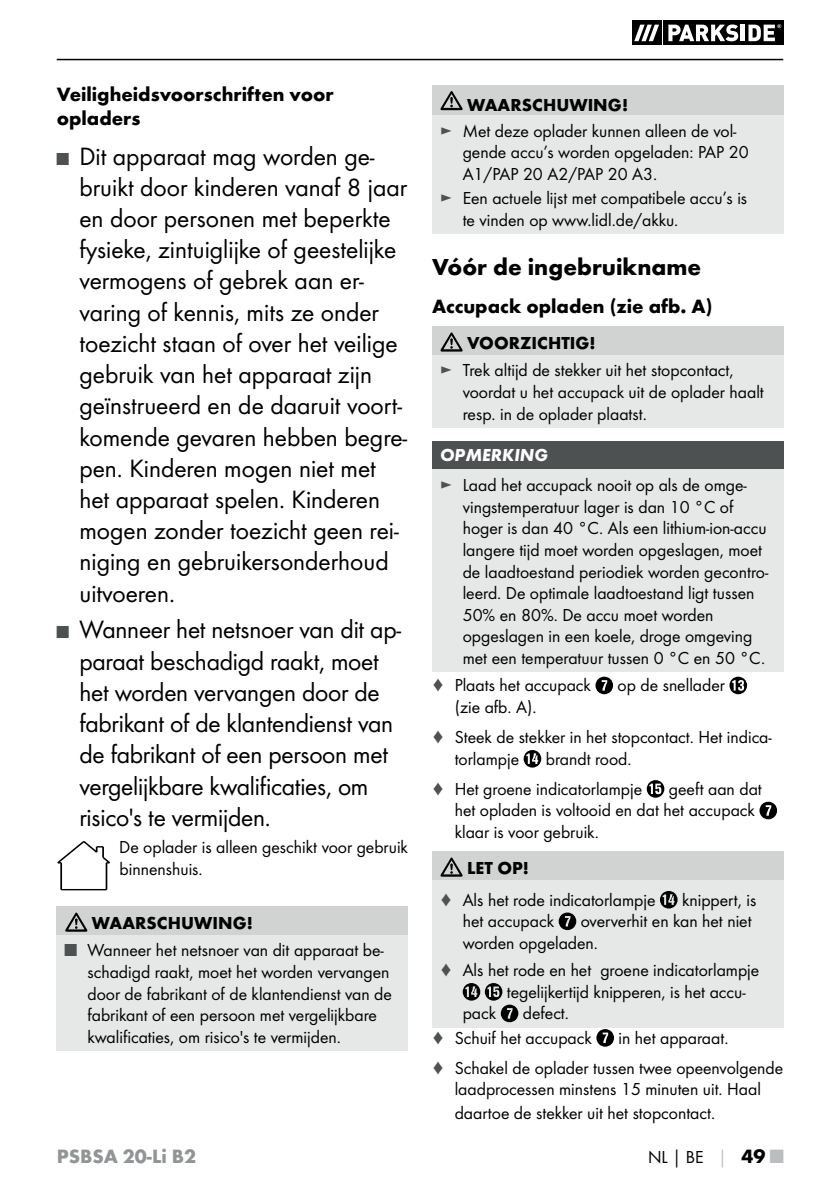
<style>
.page{position:relative;width:840px;height:1191px;background:#fff}
.page>*{position:absolute;margin:0;border:0;box-sizing:border-box;transform-origin:0 0}
.t1{font:26px/31.2px "Futura Boo";color:#000001}
.t2{font:700 24px "Futura";color:#000001}
.t3{font:700 20px/24px "Futura";color:#000001}
.t4{font:700 20px "Futura";color:#919596}
.t5{font:18px/21.6px "Futura Boo";color:#000001}
.t6{font:700 18px "Futura";color:#000001}
.t7{font:italic 700 18px "Futura";color:#fff}
.s1{font-size:18px;color:#4e5152}
.s2{color:#4e5152}
.s3{font-family:"Futura";font-weight:700}
.s4{font-family:"Futura";font-weight:700;color:#babebf}
.s5{font-family:"Futura";font-weight:700;font-size:20px}
.s6{font-family:"Futura";font-weight:700;font-size:20px;color:#babebf}
</style>
<div class="page">
<hr style="left:57px;top:59px;width:725px;height:1px;background:#000001">
<svg style="left:661px;top:20px;width:123px;height:25px"></svg>
<div style="left:631px;top:20px;width:30px;height:25px;background:#000001"></div>
<div style="left:662px;top:20px;width:120px;height:25px;background:#000001"></div>
<svg style="left:634px;top:25px;width:24px;height:16px"></svg>
<svg style="left:668px;top:24px;width:69px;height:17px"></svg>
<hr style="left:740px;top:25px;width:4px;height:16px;background:#fff">
<svg style="left:748px;top:24px;width:32px;height:17px"></svg>
<div style="left:57px;top:906px;width:351px;height:29px;background:#d1d3d2"></div>
<div style="left:57px;top:935px;width:351px;height:116px;background:#e6e8e7"></div>
<svg style="left:65px;top:912px;width:22px;height:19px"></svg>
<div style="left:432px;top:85px;width:350px;height:30px;background:#d1d3d2"></div>
<div style="left:432px;top:115px;width:350px;height:119px;background:#e6e8e7"></div>
<svg style="left:440px;top:91px;width:22px;height:19px"></svg>
<div style="left:432px;top:326px;width:350px;height:29px;background:#d1d3d2"></div>
<div style="left:432px;top:355px;width:350px;height:72px;background:#e6e8e7"></div>
<svg style="left:440px;top:332px;width:22px;height:19px"></svg>
<div style="left:432px;top:441px;width:350px;height:28px;background:#4e5152"></div>
<div style="left:432px;top:469px;width:350px;height:203px;background:#e6e8e7"></div>
<svg style="left:595px;top:676px;width:17px;height:18px"></svg>
<svg style="left:729px;top:676px;width:17px;height:18px"></svg>
<svg style="left:523px;top:750px;width:18px;height:17px"></svg>
<svg style="left:646px;top:780px;width:18px;height:17px"></svg>
<svg style="left:759px;top:801px;width:17px;height:18px"></svg>
<div style="left:432px;top:851px;width:350px;height:29px;background:#d1d3d2"></div>
<div style="left:432px;top:880px;width:350px;height:147px;background:#e6e8e7"></div>
<svg style="left:440px;top:857px;width:22px;height:19px"></svg>
<svg style="left:660px;top:891px;width:17px;height:17px"></svg>
<svg style="left:558px;top:912px;width:18px;height:18px"></svg>
<svg style="left:462px;top:983px;width:56px;height:39px"></svg>
<svg style="left:596px;top:1029px;width:17px;height:17px"></svg>
<hr style="left:61px;top:889px;width:45px;height:1px;background:#000001">
<svg style="left:57px;top:841px;width:53px;height:48px"></svg>
<p class="t3" style="left:57px;top:84px;width:278px">Veiligheidsvoorschriften voor opladers</p>
<p class="t1" style="left:79px;top:142px;width:329px;text-indent:-23px"><span class="s1">■</span> Dit apparaat mag worden ge&shy;bruikt door kinderen vanaf 8 jaar en door personen met beperkte fysieke, zintuiglijke of geestelijke vermogens of gebrek aan er&shy;varing of kennis, mits ze onder toezicht staan of over het veilige gebruik van het apparaat zijn geïnstrueerd en de daaruit voort&shy;komende gevaren hebben begre&shy;pen. Kinderen mogen niet met het apparaat spelen. Kinderen mogen zonder toezicht geen rei&shy;niging en gebruikersonderhoud uitvoeren.</p>
<h1 class="t1" style="left:79px;top:615px;width:323px;text-indent:-23px"><span class="s1">■</span> Wanneer het netsnoer van dit ap&shy;paraat beschadigd raakt, moet het worden vervangen door de fabrikant of de klantendienst van de fabrikant of een persoon met vergelijkbare kwalificaties, om risico's te vermijden.</h1>
<p class="t5" style="left:119px;top:837px;width:290px">De oplader is alleen geschikt voor gebruik binnenshuis.</p>
<p class="t6" style="left:92px;top:916px;width:162px">WAARSCHUWING!</p>
<p class="t5" style="left:87px;top:940px;width:306px;text-indent:-23px"><span class="s2">■</span> Wanneer het netsnoer van dit apparaat be&shy;schadigd raakt, moet het worden vervangen door de fabrikant of de klantendienst van de fabrikant of een persoon met vergelijkbare kwalificaties, om risico's te vermijden.</p>
<p class="t6" style="left:467px;top:98px;width:162px">WAARSCHUWING!</p>
<p class="t5" style="left:462px;top:121px;width:287px;text-indent:-23px"><span class="s2">►</span> Met deze oplader kunnen alleen de vol&shy;gende accu’s worden opgeladen: PAP 20<br>A1/PAP 20 A2/PAP 20 A3.</p>
<p class="t5" style="left:462px;top:188px;width:286px;text-indent:-23px"><span class="s2">►</span> Een actuele lijst met compatibele accu’s is te vinden op www.lidl.de/akku.</p>
<h2 class="t2" style="left:432px;top:257px;width:270px">Vóór de ingebruikname</h2>
<p class="t3" style="left:432px;top:296px;width:282px">Accupack opladen (zie afb. A)</p>
<p class="t6" style="left:467px;top:336px;width:130px">VOORZICHTIG!</p>
<p class="t5" style="left:462px;top:360px;width:302px;text-indent:-23px"><span class="s2">►</span> Trek altijd de stekker uit het stopcontact, voordat u het accupack uit de oplader haalt resp. in de oplader plaatst.</p>
<p class="t7" style="left:440px;top:449px;width:109px">OPMERKING</p>
<p class="t5" style="left:462px;top:475px;width:307px;text-indent:-23px"><span class="s2">►</span> Laad het accupack nooit op als de omge&shy;vingstemperatuur lager is dan 10 °C of hoger is dan 40 °C. Als een lithium-ion-accu langere tijd moet worden opgeslagen, moet de laadtoestand periodiek worden gecontro&shy;leerd. De optimale laadtoestand ligt tussen 50% en 80%. De accu moet worden opgeslagen in een koele, droge omgeving met een temperatuur tussen 0 °C en 50 °C.</p>
<p class="t5" style="left:432px;top:675px;width:160px"><span class="s2">♦</span> Plaats het accupack</p>
<p class="t5" style="left:617px;top:675px;width:109px">op de snellader</p>
<p class="t5" style="left:432px;top:693px;width:341px;line-height:30px;text-indent:23px">(zie afb. A).<br><span class="s2">♦</span> Steek de stekker in het stopcontact. Het indica-</p>
<p class="t5" style="left:454px;top:748px;width:66px">torlampje</p>
<p class="t5" style="left:432px;top:744px;width:212px;line-height:30px;text-indent:114px">brandt rood. <span class="s2">♦</span> Het groene indicatorlampje</p>
<p class="t5" style="left:454px;top:779px;width:308px;text-indent:214px">geeft aan dat het opladen is voltooid en dat het accupack klaar is voor gebruik.</p>
<p class="t6" style="left:467px;top:861px;width:63px">LET OP!</p>
<p class="t5" style="left:440px;top:889px;width:217px"><span class="s2">♦</span> Als het rode indicatorlampje</p>
<p class="t5" style="left:681px;top:889px;width:76px">knippert, is</p>
<p class="t5" style="left:462px;top:911px;width:93px">het accupack</p>
<p class="t5" style="left:462px;top:911px;width:290px;text-indent:118px">oververhit en kan het niet worden opgeladen.</p>
<p class="t5" style="left:440px;top:960px;width:320px"><span class="s2">♦</span> Als het rode en het groene indicatorlampje</p>
<p class="t5" style="left:506px;top:981px;width:240px">tegelijkertijd knipperen, is het accu-</p>
<p class="t5" style="left:462px;top:1003px;width:35px">pack</p>
<p class="t5" style="left:432px;top:1002px;width:161px;line-height:24.4px;text-indent:91px">defect.<br><span class="s2">♦</span> Schuif het accupack</p>
<p class="t5" style="left:432px;top:1023px;width:352px;line-height:30px;text-indent:186px">in het apparaat.<br><span class="s2">♦</span> Schakel de oplader tussen twee opeenvolgende</p>
<p class="t5" style="left:454px;top:1078px;width:307px;line-height:24px">laadprocessen minstens 15 minuten uit. Haal daartoe de stekker uit het stopcontact.</p>
<p class="t4" style="left:57px;top:1148px;width:141px">PSBSA 20-Li B2</p>
<p class="t5" style="left:647px;top:1146px;width:137px">NL<span class="s3">│</span>BE <span class="s4">│</span> <span class="s5">49</span> <span class="s6">■</span></p>
</div>
